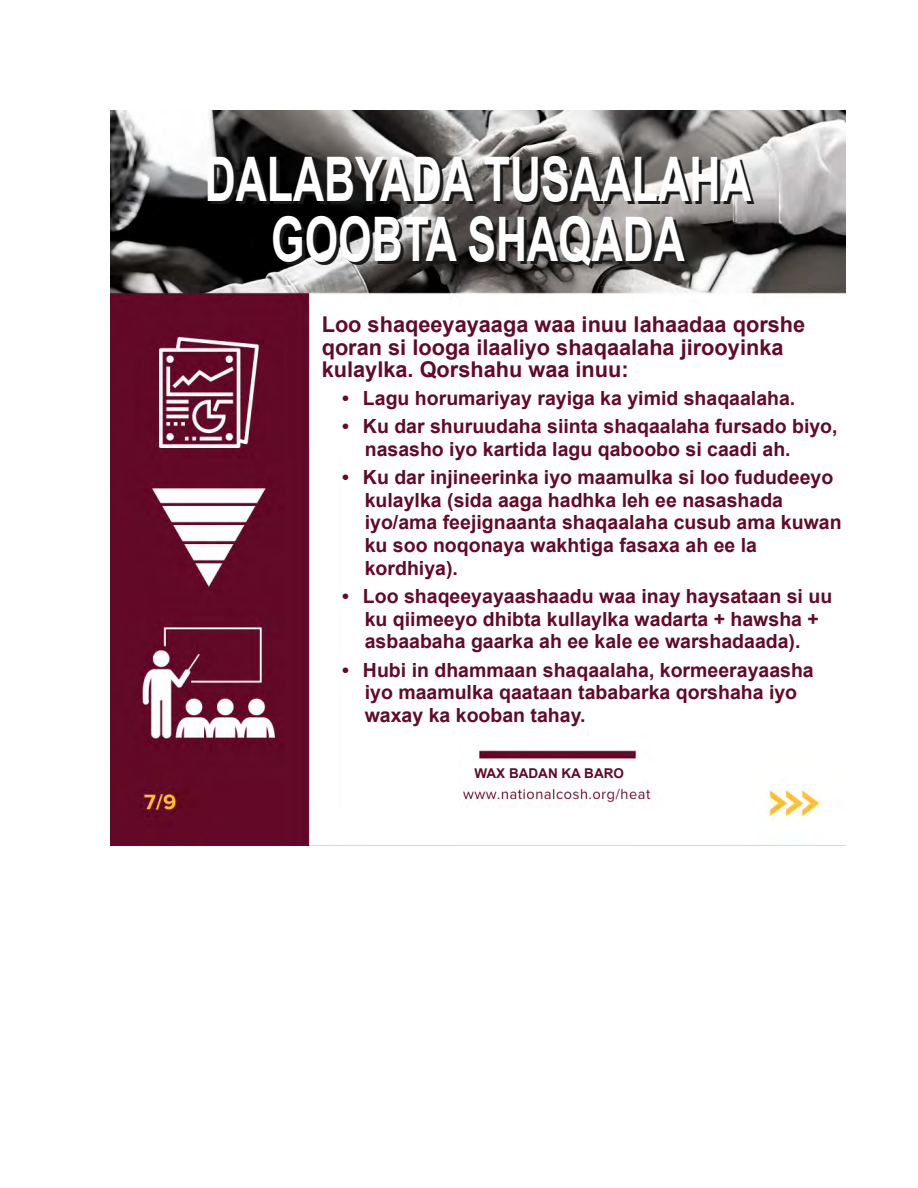
<style>
.page{position:relative;width:918px;height:1188px;background:#fff}
.page>*{position:absolute;margin:0;border:0;box-sizing:border-box;transform-origin:0 0}
.t1{font:700 61.5px/60px "Arial";color:#fff;text-align:center;scale:.7 1}
.t2{font:700 21.75px/22.5px "Arial";color:#620a27}
.t3{font:700 19.5px/22.5px "Arial";color:#620a27}
.t4{font:700 13.5px "Arial";color:#620a27}
</style>
<div class="page">
<img style="left:110px;top:110px;width:736px;height:736px">
<h1 class="t1" style="left:205px;top:150px;width:783px">DALABYADA TUSAALAHA<br>GOOBTA SHAQADA</h1>
<p class="t2" style="left:322px;top:314px;width:485px">Loo shaqeeyayaaga waa inuu lahaadaa qorshe qoran si looga ilaaliyo shaqaalaha jirooyinka kulaylka. Qorshahu waa inuu:</p>
<p class="t3" style="left:342px;top:387px;width:455px">• Lagu horumariyay rayiga ka yimid shaqaalaha.</p>
<p class="t3" style="left:365px;top:416px;width:474px;text-indent:-23px">• Ku dar shuruudaha siinta shaqaalaha fursado biyo, nasasho iyo kartida lagu qaboobo si caadi ah.</p>
<p class="t3" style="left:365px;top:467px;width:478px;text-indent:-23px">• Ku dar injineerinka iyo maamulka si loo fududeeyo kulaylka (sida aaga hadhka leh ee nasashada iyo/ama feejignaanta shaqaalaha cusub ama kuwan ku soo noqonaya wakhtiga fasaxa ah ee la kordhiya).</p>
<p class="t3" style="left:342px;top:585px;width:491px;text-align:center">• Loo shaqeeyayaashaadu waa inay haysataan si uu ku qiimeeyo dhibta kullaylka wadarta + hawsha + asbaabaha gaarka ah ee kale ee warshadaada).</p>
<p class="t3" style="left:365px;top:659px;width:451px;text-indent:-23px">• Hubi in dhammaan shaqaalaha, kormeerayaasha iyo maamulka qaataan tababarka qorshaha iyo waxay ka kooban tahay.</p>
<p class="t4" style="left:475px;top:764px;width:151px">WAX BADAN KA BARO</p>
</div>
